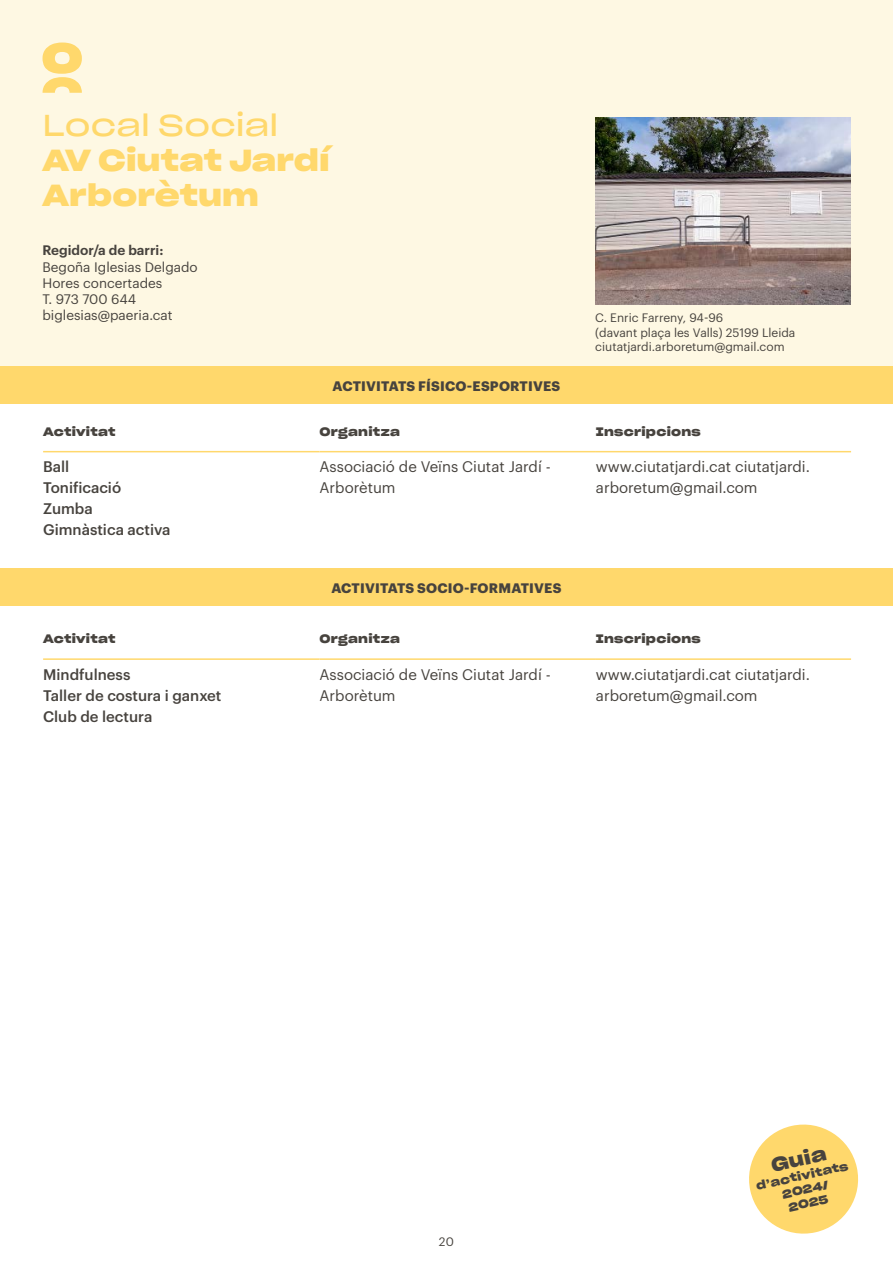
<style>
.page{position:relative;width:893px;height:1263px;background:#fff}
.page>*{position:absolute;margin:0;border:0;box-sizing:border-box;transform-origin:0 0}
.t1{font:29.7px/35.2px "Sharp Grotesk Sm Bold 25";color:#ffd86c}
.t2{font:29.7px "Sharp Grotesk Book 25";letter-spacing:.005em;color:#ffd86c}
.t3{font:18.9px "Sharp Grotesk Sm Bold 25";color:#47433e}
.t4{font:15px/21px "Graphik";color:#47433e}
.t5{font:500 15px/21px "Graphik";color:#47433e}
.t6{font:13.5px/16.2px "Graphik";color:#47433e}
.t7{font:700 13.5px "Graphik";letter-spacing:.015em;color:#47433e}
.t8{font:600 13.5px "Graphik";color:#47433e}
.t9{font:12px/14.4px "Graphik";color:#47433e}
.t10{font:12px "Sharp Grotesk Sm Bold 25";letter-spacing:.02em;color:#47433e}
.t11{font:11.7px/14.1px "Sharp Grotesk Sm Bold 25";color:#47433e;text-align:center}
</style>
<div class="page">
<div style="left:0;top:0;width:893px;height:366px;background:#fef8e3"></div>
<div style="left:0;top:366px;width:893px;height:38px;background:#ffd86c"></div>
<div style="left:0;top:568px;width:893px;height:37px;background:#ffd86c"></div>
<svg style="left:749px;top:1124px;width:110px;height:110px"></svg>
<svg style="left:43px;top:43px;width:39px;height:50px"></svg>
<img style="left:595px;top:118px;width:255px;height:186px">
<hr style="left:43px;top:451px;width:277px;height:1px;background:#ffd86c">
<hr style="left:320px;top:451px;width:276px;height:1px;background:#ffd86c">
<hr style="left:596px;top:451px;width:255px;height:1px;background:#ffd86c">
<hr style="left:43px;top:658px;width:277px;height:2px;background:#ffd86c">
<hr style="left:320px;top:658px;width:276px;height:2px;background:#ffd86c">
<hr style="left:596px;top:658px;width:255px;height:2px;background:#ffd86c">
<h1 class="t2" style="left:43px;top:99px;width:237px">Local Social</h1>
<h1 class="t1" style="left:43px;top:142px;width:289px">AV Ciutat Jardí<br>Arborètum</h1>
<p class="t8" style="left:43px;top:240px;width:122px">Regidor/a de barri:</p>
<p class="t6" style="left:43px;top:257px;width:157px">Begoña Iglesias Delgado<br>Hores concertades<br>T. 973 700 644 biglesias@paeria.cat</p>
<p class="t7" style="left:333px;top:376px;width:229px">ACTIVITATS FÍSICO-ESPORTIVES</p>
<p class="t9" style="left:595px;top:310px;width:202px">C. Enric Farreny, 94-96<br>(davant plaça les Valls) 25199 Lleida ciutatjardi.arboretum@gmail.com</p>
<p class="t10" style="left:43px;top:421px;width:74px">Activitat</p>
<p class="t10" style="left:320px;top:421px;width:82px">Organitza</p>
<p class="t10" style="left:596px;top:421px;width:106px">Inscripcions</p>
<p class="t5" style="left:43px;top:455px;width:129px">Ball<br>Tonificació<br>Zumba<br>Gimnàstica activa</p>
<p class="t4" style="left:320px;top:455px;width:233px">Associació de Veïns Ciutat Jardí -<br>Arborètum</p>
<p class="t4" style="left:596px;top:455px;width:216px">www.ciutatjardi.cat ciutatjardi. arboretum@gmail.com</p>
<p class="t7" style="left:331px;top:578px;width:231px">ACTIVITATS SOCIO-FORMATIVES</p>
<p class="t10" style="left:43px;top:628px;width:74px">Activitat</p>
<p class="t10" style="left:320px;top:628px;width:82px">Organitza</p>
<p class="t10" style="left:596px;top:628px;width:106px">Inscripcions</p>
<p class="t5" style="left:43px;top:663px;width:180px">Mindfulness<br>Taller de costura i ganxet<br>Club de lectura</p>
<p class="t4" style="left:320px;top:663px;width:233px">Associació de Veïns Ciutat Jardí -<br>Arborètum</p>
<p class="t4" style="left:596px;top:663px;width:216px">www.ciutatjardi.cat ciutatjardi. arboretum@gmail.com</p>
<p class="t9" style="left:439px;top:1234px;width:16px">20</p>
<p class="t3" style="left:768px;top:1149px;width:58px;rotate:-12deg">Guia</p>
<p class="t11" style="left:755px;top:1178px;width:95px;rotate:-12deg">d’activitats<br>2024/<br>2025</p>
</div>
